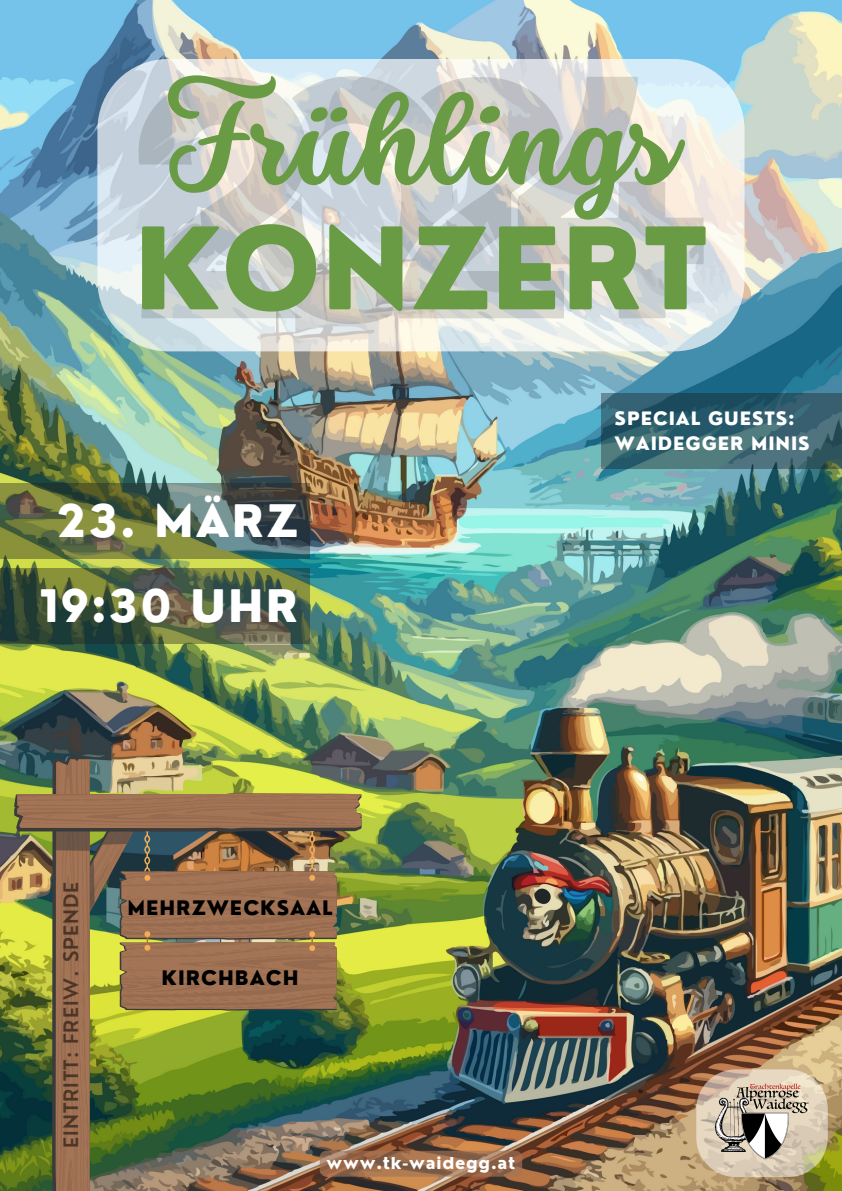
<style>
.page{position:relative;width:842px;height:1191px;background:#fff}
.page>*{position:absolute;margin:0;border:0;box-sizing:border-box;transform-origin:0 0}
.t1{font:121.9px "Stars Love";color:#699b45}
.t2{font:800 110.5px "Nourd";color:#699b45}
.t3{font:800 43.7px "Nourd";letter-spacing:.05em;color:#fff}
.t4{font:800 19.5px "Nourd";letter-spacing:.05em;color:#000}
.t5{font:600 19.5px "Nourd";letter-spacing:.05em;color:#000}
.t6{font:800 18px/24.8px "Nourd";letter-spacing:.05em;color:#fff}
.t7{font:800 16px "Nourd";letter-spacing:.05em;color:#fff}
</style>
<div class="page">
<img style="left:0;top:0;width:842px;height:1190px">
<svg style="left:97px;top:59px;width:647px;height:292px"></svg>
<svg style="left:0;top:483px;width:310px;height:76px;background:#5c6b4b"></svg>
<svg style="left:0;top:568px;width:310px;height:75px;background:#4c5c40"></svg>
<svg style="left:696px;top:1069px;width:132px;height:107px;background:#d8c9b1"></svg>
<img style="left:712px;top:1072px;width:100px;height:101px">
<img style="left:14px;top:756px;width:347px;height:434px">
<svg style="left:601px;top:393px;width:241px;height:76px;background:#36636f"></svg>
<svg style="left:138px;top:77px;width:115px;height:242px;background:#cccfd1"></svg>
<svg style="left:564px;top:77px;width:140px;height:241px;background:#dadad8"></svg>
<svg style="left:453px;top:77px;width:111px;height:241px;background:#cbcdce"></svg>
<svg style="left:253px;top:76px;width:200px;height:248px;background:#d0d2d1"></svg>
<div style="left:320px;top:1150px;width:202px;height:26px;background:#a37456;border-radius:6px;opacity:.66"></div>
<h3 class="t1" style="left:168px;top:72px;width:508px">Frühlings</h3>
<h4 class="t2" style="left:134px;top:199px;width:575px">KONZERT</h4>
<h3 class="t3" style="left:57px;top:493px;width:243px">23. MÄRZ</h3>
<p class="t3" style="left:40px;top:578px;width:260px">19:30 UHR</p>
<h1 class="t6" style="left:615px;top:406px;width:197px">SPECIAL GUESTS:<br>WAIDEGGER MINIS</h1>
<p class="t5" style="left:59px;top:1147px;width:267px;rotate:-90deg">EINTRITT: FREIW. SPENDE</p>
<p class="t4" style="left:127px;top:895px;width:207px">MEHRZWECKSAAL</p>
<h4 class="t4" style="left:162px;top:965px;width:138px">KIRCHBACH</h4>
<h4 class="t7" style="left:327px;top:1152px;width:190px">www.tk-waidegg.at</h4>
</div>
